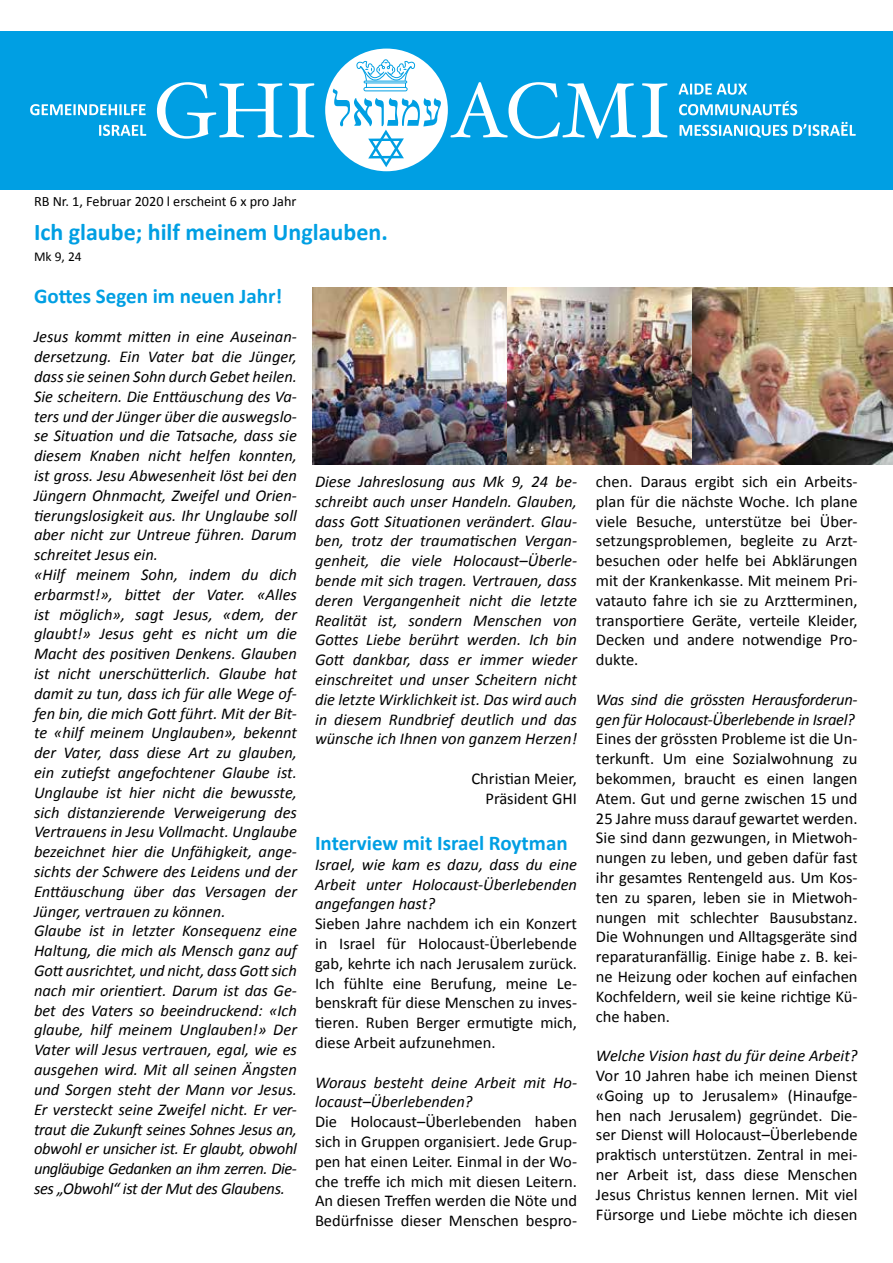
<style>
.page{position:relative;width:893px;height:1263px;background:#fff}
.page>*{position:absolute;margin:0;border:0;box-sizing:border-box;transform-origin:0 0}
.t1{font:700 24px "Calibri";color:#009fe3}
.t2{font:700 21px "Calibri";color:#009fe3}
.t3{font:italic 16.5px/19.8px "Calibri";color:#000}
.t4{font:16.5px/19.8px "Calibri";color:#000;text-align:justify}
.t5{font:italic 16.5px/19.8px "Calibri";letter-spacing:-.02em;color:#000}
.t6{font:14.25px "Calibri";color:#000}
.t7{font:13.5px "Calibri";color:#000}
</style>
<div class="page">
<div style="left:0;top:31px;width:893px;height:158px;background:#009fe3"></div>
<div style="left:325px;top:49px;width:123px;height:122px;background:#fff;border-radius:50%"></div>
<svg style="left:333px;top:59px;width:108px;height:108px"></svg>
<svg style="left:451px;top:82px;width:185px;height:57px"></svg>
<svg style="left:642px;top:83px;width:25px;height:54px"></svg>
<svg style="left:679px;top:84px;width:68px;height:11px"></svg>
<svg style="left:679px;top:101px;width:118px;height:14px"></svg>
<svg style="left:680px;top:122px;width:176px;height:16px"></svg>
<svg style="left:157px;top:82px;width:125px;height:57px"></svg>
<svg style="left:289px;top:83px;width:25px;height:54px"></svg>
<svg style="left:30px;top:104px;width:116px;height:11px"></svg>
<svg style="left:99px;top:125px;width:47px;height:11px"></svg>
<img style="left:313px;top:287px;width:580px;height:178px">
<p class="t6" style="left:34px;top:192px;width:264px">RB Nr. 1, Februar 2020 l erscheint 6 x pro Jahr</p>
<h1 class="t1" style="left:34px;top:218px;width:355px">Ich glaube; hilf meinem Unglauben.</h1>
<p class="t7" style="left:34px;top:248px;width:49px">Mk 9, 24</p>
<p class="t2" style="left:34px;top:283px;width:250px">Gottes Segen im neuen Jahr!</p>
<p class="t3" style="left:34px;top:326px;width:264px">Jesus kommt mitten in eine Auseinan&shy;dersetzung. Ein Vater bat die Jünger, dass sie seinen Sohn durch Gebet heilen.<br>Sie scheitern. Die Enttäuschung des Va&shy;ters und der Jünger über die auswegslo&shy;se Situation und die Tatsache, dass sie diesem Knaben nicht helfen konnten, ist gross. Jesu Abwesenheit löst bei den Jüngern Ohnmacht, Zweifel und Orien&shy;tierungslosigkeit aus. Ihr Unglaube soll aber nicht zur Untreue führen. Darum schreitet Jesus ein.<br>«Hilf meinem Sohn, indem du dich erbarmst!», bittet der Vater. «Alles ist möglich», sagt Jesus, «dem, der glaubt!» Jesus geht es nicht um die Macht des positiven Denkens. Glauben ist nicht unerschütterlich. Glaube hat damit zu tun, dass ich für alle Wege of&shy;fen bin, die mich Gott führt. Mit der Bit&shy;te «hilf meinem Unglauben», bekennt der Vater, dass diese Art zu glauben, ein zutiefst angefochtener Glaube ist.<br>Unglaube ist hier nicht die bewusste, sich distanzierende Verweigerung des Vertrauens in Jesu Vollmacht. Unglaube bezeichnet hier die Unfähigkeit, ange&shy;sichts der Schwere des Leidens und der Enttäuschung über das Versagen der Jünger, vertrauen zu können.<br>Glaube ist in letzter Konsequenz eine Haltung, die mich als Mensch ganz auf Gott ausrichtet, und nicht, dass Gott sich nach mir orientiert. Darum ist das Ge&shy;bet des Vaters so beeindruckend: «Ich glaube, hilf meinem Unglauben!» Der Vater will Jesus vertrauen, egal, wie es ausgehen wird. Mit all seinen Ängsten und Sorgen steht der Mann vor Jesus.<br>Er versteckt seine Zweifel nicht. Er ver&shy;traut die Zukunft seines Sohnes Jesus an, obwohl er unsicher ist. Er glaubt, obwohl ungläubige Gedanken an ihm zerren. Die&shy;ses „Obwohl“ ist der Mut des Glaubens.</p>
<p class="t3" style="left:315px;top:471px;width:264px;text-align:justify">Diese Jahreslosung aus Mk 9, 24 be&shy;schreibt auch unser Handeln. Glauben, dass Gott Situationen verändert. Glau&shy;ben, trotz der traumatischen Vergan&shy;genheit, die viele Holocaust–Überle&shy;bende mit sich tragen. Vertrauen, dass deren Vergangenheit nicht die letzte Realität ist, sondern Menschen von Gottes Liebe berührt werden. Ich bin Gott dankbar, dass er immer wieder einschreitet und unser Scheitern nicht die letzte Wirklichkeit ist. Das wird auch in diesem Rundbrief deutlich und das wünsche ich Ihnen von ganzem Herzen!</p>
<p class="t4" style="left:471px;top:768px;width:107px;text-align:right">Christian Meier,<br>Präsident GHI</p>
<p class="t2" style="left:315px;top:830px;width:254px">Interview mit Israel Roytman</p>
<p class="t3" style="left:315px;top:854px;width:264px;text-align:justify">Israel, wie kam es dazu, dass du eine Arbeit unter Holocaust-Überlebenden angefangen hast?</p>
<p class="t4" style="left:315px;top:913px;width:264px">Sieben Jahre nachdem ich ein Konzert in Israel für Holocaust-Überlebende gab, kehrte ich nach Jerusalem zurück.<br>Ich fühlte eine Berufung, meine Le&shy;benskraft für diese Menschen zu inves&shy;tieren. Ruben Berger ermutigte mich, diese Arbeit aufzunehmen.</p>
<p class="t3" style="left:315px;top:1071px;width:264px">Woraus besteht deine Arbeit mit Ho&shy;locaust–Überlebenden?</p>
<p class="t4" style="left:315px;top:1111px;width:264px">Die Holocaust–Überlebenden haben sich in Gruppen organisiert. Jede Grup&shy;pen hat einen Leiter. Einmal in der Wo&shy;che treffe ich mich mit diesen Leitern.<br>An diesen Treffen werden die Nöte und Bedürfnisse dieser Menschen bespro-</p>
<p class="t4" style="left:596px;top:471px;width:263px">chen. Daraus ergibt sich ein Arbeits&shy;plan für die nächste Woche. Ich plane viele Besuche, unterstütze bei Über&shy;setzungsproblemen, begleite zu Arzt&shy;besuchen oder helfe bei Abklärungen mit der Krankenkasse. Mit meinem Pri&shy;vatauto fahre ich sie zu Arztterminen, transportiere Geräte, verteile Kleider, Decken und andere notwendige Pro&shy;dukte.</p>
<p class="t5" style="left:596px;top:689px;width:263px">Was sind die grössten Herausforderun&shy;gen für Holocaust-Überlebende in Israel?</p>
<p class="t4" style="left:596px;top:728px;width:263px">Eines der grössten Probleme ist die Un&shy;terkunft. Um eine Sozialwohnung zu bekommen, braucht es einen langen Atem. Gut und gerne zwischen 15 und 25 Jahre muss darauf gewartet werden.<br>Sie sind dann gezwungen, in Mietwoh&shy;nungen zu leben, und geben dafür fast ihr gesamtes Rentengeld aus. Um Kos&shy;ten zu sparen, leben sie in Mietwoh&shy;nungen mit schlechter Bausubstanz.<br>Die Wohnungen und Alltagsgeräte sind reparaturanfällig. Einige habe z. B. kei&shy;ne Heizung oder kochen auf einfachen Kochfeldern, weil sie keine richtige Kü&shy;che haben.</p>
<p class="t3" style="left:596px;top:1045px;width:263px">Welche Vision hast du für deine Arbeit?</p>
<p class="t4" style="left:596px;top:1065px;width:263px">Vor 10 Jahren habe ich meinen Dienst «Going up to Jerusalem» (Hinaufge&shy;hen nach Jerusalem) gegründet. Die&shy;ser Dienst will Holocaust–Überlebende praktisch unterstützen. Zentral in mei&shy;ner Arbeit ist, dass diese Menschen Jesus Christus kennen lernen. Mit viel Fürsorge und Liebe möchte ich diesen</p>
</div>
